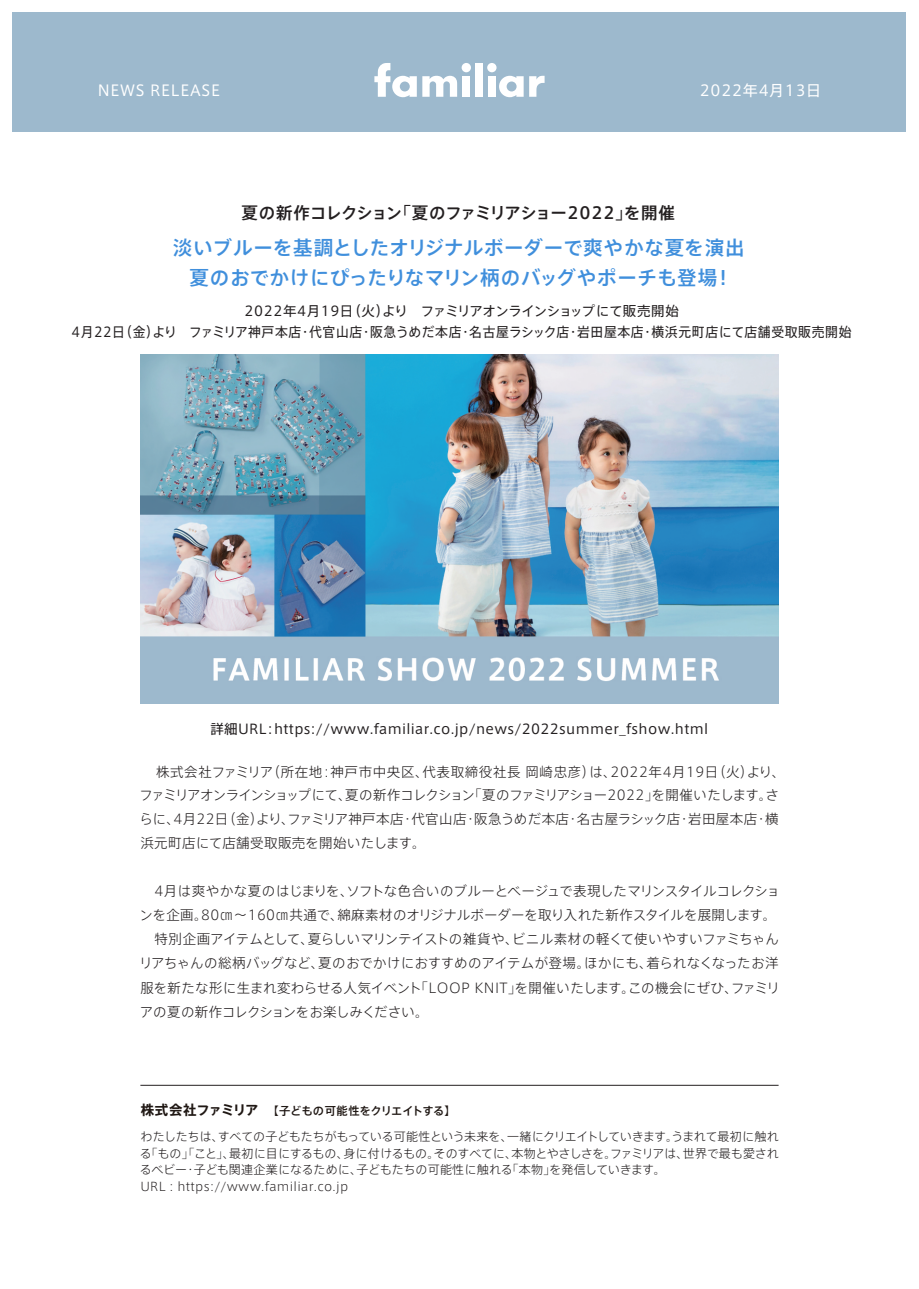
<style>
.page{position:relative;width:919px;height:1289px;background:#fff}
.page>*{position:absolute;margin:0;border:0;box-sizing:border-box;transform-origin:0 0}
.t1{font:500 19.5px/30px "Axis Std";letter-spacing:.025em;color:#408fdc;text-align:center}
.t2{font:500 16.5px "Axis Std";letter-spacing:-.02em;color:#231f20}
.t3{font:15px "Axis Std";letter-spacing:.05em;color:#fff}
.t4{font:300 13.5px/24px "Axis Std";letter-spacing:.005em;color:#231f20}
.t5{font:300 13.5px/23.7px "Axis Std";letter-spacing:.025em;color:#231f20}
.t6{font:13.5px/21px "Axis Std";letter-spacing:.025em;color:#231f20;text-align:center}
.t7{font:300 12px/16.5px "Axis Std";letter-spacing:-.01em;color:#231f20}
.t8{font:500 11.25px "Axis Std";letter-spacing:-.005em;color:#201814}
.s1{font-weight:700;font-size:13.5px}
</style>
<div class="page">
<div style="left:13px;top:13px;width:893px;height:119px;background:#9db9cd"></div>
<img style="left:140px;top:354px;width:638px;height:349px">
<hr style="left:140px;top:1084px;width:638px;height:1px;background:#231f20">
<div style="left:461px;top:63px;width:10px;height:9px;background:#fff;border-radius:50%"></div>
<div style="left:487px;top:63px;width:9px;height:9px;background:#fff;border-radius:50%"></div>
<div style="left:462px;top:76px;width:8px;height:21px;background:#fff"></div>
<div style="left:488px;top:76px;width:7px;height:21px;background:#fff"></div>
<svg style="left:529px;top:76px;width:15px;height:21px"></svg>
<div style="left:475px;top:63px;width:7px;height:34px;background:#fff"></div>
<svg style="left:374px;top:63px;width:83px;height:34px"></svg>
<svg style="left:499px;top:76px;width:24px;height:21px"></svg>
<p class="t3" style="left:98px;top:79px;width:124px">NEWS RELEASE</p>
<p class="t3" style="left:699px;top:79px;width:123px">2022年4月13日</p>
<p class="t2" style="left:241px;top:200px;width:435px">夏の新作コレクション「夏のファミリアショー2022」を開催</p>
<h1 class="t1" style="left:173px;top:231px;width:573px">淡いブルーを基調としたオリジナルボーダーで爽やかな夏を演出夏のおでかけにぴったりなマリン柄のバッグやポーチも登場！</h1>
<p class="t6" style="left:72px;top:299px;width:781px">2022年4月19日（火）より　ファミリアオンラインショップにて販売開始<br>4月22日（金）より　ファミリア神戸本店・代官山店・阪急うめだ本店・名古屋ラシック店・岩田屋本店・横浜元町店にて店舗受取販売開始</p>
<p class="t6" style="left:210px;top:717px;width:499px">詳細URL：https://www.familiar.co.jp/news/2022summer_fshow.html</p>
<p class="t5" style="left:139px;top:759px;width:647px;text-indent:17px">株式会社ファミリア（所在地：神戸市中央区、代表取締役社長 岡崎忠彦）は、2022年4月19日（火）より、ファミリアオンラインショップにて、夏の新作コレクション「夏のファミリアショー2022」を開催いたします。さらに、4月22日（金）より、ファミリア神戸本店・代官山店・阪急うめだ本店・名古屋ラシック店・岩田屋本店・横浜元町店にて店舗受取販売を開始いたします。</p>
<p class="t4" style="left:139px;top:878px;width:642px">　4月は爽やかな夏のはじまりを、ソフトな色合いのブルーとベージュで表現したマリンスタイルコレクションを企画。80㎝～160㎝共通で、綿麻素材のオリジナルボーダーを取り入れた新作スタイルを展開します。　特別企画アイテムとして、夏らしいマリンテイストの雑貨や、ビニル素材の軽くて使いやすいファミちゃんリアちゃんの総柄バッグなど、夏のおでかけにおすすめのアイテムが登場。ほかにも、着られなくなったお洋服を新たな形に生まれ変わらせる人気イベント「LOOP KNIT」を開催いたします。この機会にぜひ、ファミリアの夏の新作コレクションをお楽しみください。</p>
<p class="t8" style="left:141px;top:1102px;width:316px"><span class="s1">株式会社ファミリア　</span>【子どもの可能性をクリエイトする】</p>
<p class="t7" style="left:140px;top:1127px;width:640px">わたしたちは、すべての子どもたちがもっている可能性という未来を、一緒にクリエイトしていきます。うまれて最初に触れる「もの」「こと」、最初に目にするもの、身に付けるもの。そのすべてに、本物とやさしさを。ファミリアは、世界で最も愛されるベビー・子ども関連企業になるために、子どもたちの可能性に触れる「本物」を発信していきます。<br>URL : https://www.familiar.co.jp</p>
</div>
